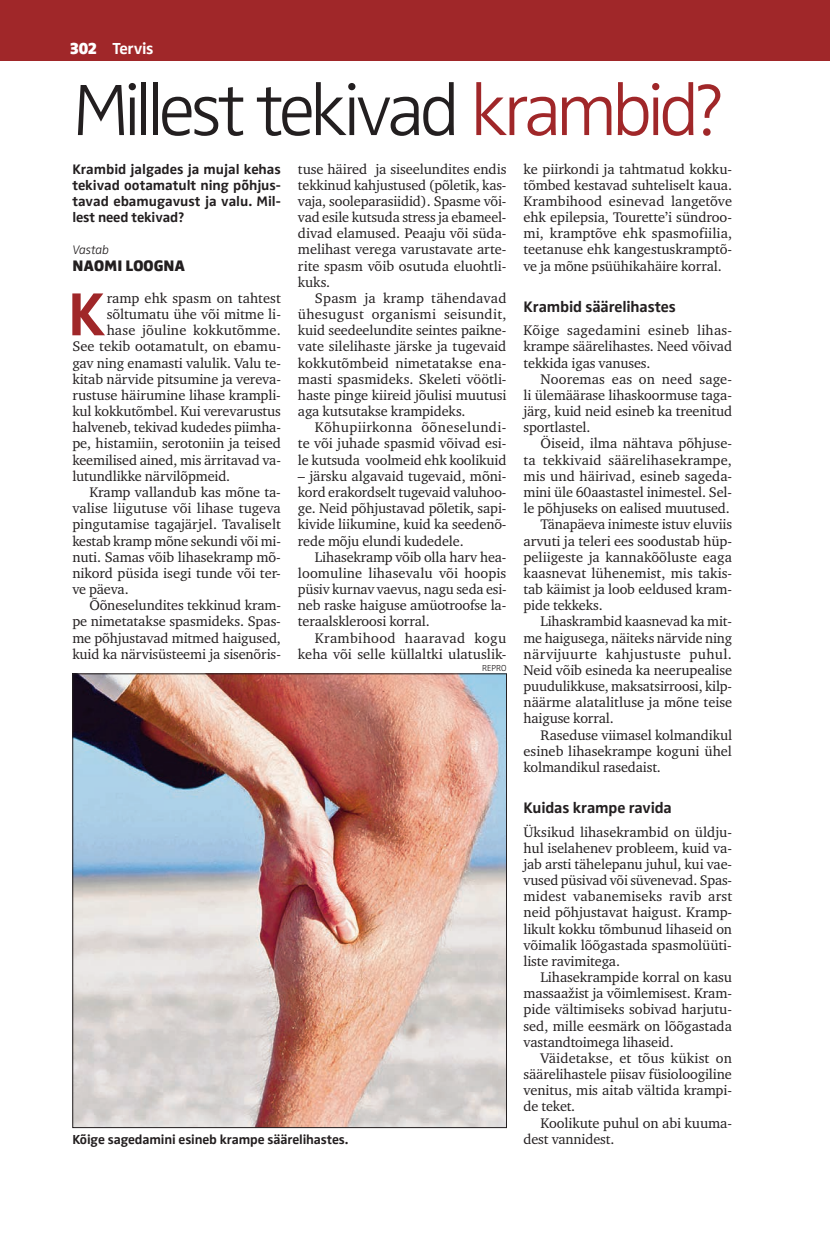
<style>
.page{position:relative;width:830px;height:1234px;background:#fff}
.page>*{position:absolute;margin:0;border:0;box-sizing:border-box;transform-origin:0 0}
.t1{font:300 75px "Zwo Pro";letter-spacing:-.07em;color:#231f20}
.t2{font:700 62.7px "Zwo Pro";color:#a02729}
.t3{font:700 16.5px "Zwo Pro";letter-spacing:-.02em;color:#fff}
.t4{font:700 15.75px "Zwo Pro";letter-spacing:-.01em;color:#231f20}
.t5{font:900 15.75px "Zwo Pro";color:#231f20}
.t6{font:14.25px/16.2px "Charter ITC";letter-spacing:-.01em;color:#231f20;text-align:justify}
.t7{font:14.25px "Charter ITC";letter-spacing:.01em;color:#231f20}
.t8{font:700 14.25px/16.2px "Zwo Pro";letter-spacing:-.005em;color:#231f20;text-align:justify}
.t9{font:14.25px "Charter ITC";letter-spacing:.025em;color:#231f20}
.t10{font:14.25px "Charter ITC";letter-spacing:.015em;color:#231f20}
.t11{font:14.25px "Charter ITC";letter-spacing:.02em;color:#231f20}
.t12{font:700 13.5px "Zwo Pro";letter-spacing:-.01em;color:#231f20}
.t13{font:italic 300 12.75px "Zwo Pro";letter-spacing:-.01em;color:#231f20}
.t14{font:300 9px "Zwo Pro";color:#231f20}
.s1{font-weight:900}
.s2{color:#a02729}
</style>
<div class="page">
<hr style="left:829px;top:0;width:1px;height:60px;background:#a02729">
<div style="left:0;top:0;width:829px;height:60px;background:#a02729"></div>
<img style="left:74px;top:675px;width:430px;height:450px">
<p class="t3" style="left:70px;top:39px;width:85px"><span class="s1">302</span> Tervis</p>
<p class="t1" style="left:72px;top:67px;width:653px">Millest tekivad <span class="s2">krambid?</span></p>
<p class="t8" style="left:72px;top:161px;width:210px">Krambid jalgades ja mujal kehas tekivad ootamatult ning põhjus&shy;tavad ebamugavust ja valu. Mil&shy;lest need tekivad?</p>
<p class="t13" style="left:72px;top:243px;width:38px">Vastab</p>
<p class="t5" style="left:72px;top:256px;width:114px">NAOMI LOOGNA</p>
<p class="t2" style="left:68px;top:277px;width:39px">K</p>
<p class="t6" style="left:107px;top:290px;width:175px">ramp ehk spasm on tahtest</p>
<p class="t6" style="left:107px;top:306px;width:176px">sõltumatu ühe või mitme li-</p>
<p class="t7" style="left:107px;top:321px;width:175px">hase jõuline kokkutõmme.</p>
<p class="t6" style="left:72px;top:338px;width:210px">See tekib ootamatult, on ebamu-</p>
<p class="t6" style="left:72px;top:354px;width:210px">gav ning enamasti valulik. Valu te-</p>
<p class="t6" style="left:72px;top:371px;width:210px">kitab närvide pitsumine ja vereva-</p>
<p class="t6" style="left:72px;top:387px;width:210px">rustuse häirumine lihase krampli-</p>
<p class="t6" style="left:72px;top:403px;width:210px">kul kokkutõmbel. Kui verevarustus</p>
<p class="t6" style="left:72px;top:419px;width:210px">halveneb, tekivad kudedes piimha-</p>
<p class="t6" style="left:72px;top:435px;width:210px">pe, histamiin, serotoniin ja teised</p>
<p class="t6" style="left:72px;top:451px;width:210px">keemilised ained, mis ärritavad va-</p>
<p class="t6" style="left:72px;top:468px;width:159px">lutundlikke närvilõpmeid.</p>
<p class="t6" style="left:89px;top:484px;width:193px">Kramp vallandub kas mõne ta-</p>
<p class="t6" style="left:72px;top:500px;width:210px">valise liigutuse või lihase tugeva</p>
<p class="t6" style="left:72px;top:516px;width:210px">pingutamise tagajärjel. Tavaliselt</p>
<p class="t6" style="left:72px;top:532px;width:210px">kestab kramp mõne sekundi või mi-</p>
<p class="t6" style="left:72px;top:548px;width:210px">nuti. Samas võib lihasekramp mõ-</p>
<p class="t6" style="left:72px;top:564px;width:210px">nikord püsida isegi tunde või ter-</p>
<p class="t6" style="left:72px;top:581px;width:58px">ve päeva.</p>
<p class="t6" style="left:89px;top:597px;width:193px">Õõneselundites tekkinud kram-</p>
<p class="t6" style="left:72px;top:613px;width:210px">pe nimetatakse spasmideks. Spas-</p>
<p class="t6" style="left:72px;top:629px;width:210px">me põhjustavad mitmed haigused,</p>
<p class="t6" style="left:72px;top:645px;width:210px">kuid ka närvisüsteemi ja sisenõris-</p>
<p class="t6" style="left:298px;top:161px;width:210px">tuse häired ja siseelundites endis</p>
<p class="t6" style="left:298px;top:177px;width:210px">tekkinud kahjustused (põletik, kas-</p>
<p class="t6" style="left:298px;top:193px;width:210px">vaja, sooleparasiidid). Spasme või-</p>
<p class="t6" style="left:298px;top:209px;width:210px">vad esile kutsuda stress ja ebameel-</p>
<p class="t6" style="left:298px;top:225px;width:210px">divad elamused. Peaaju või süda-</p>
<p class="t6" style="left:298px;top:241px;width:210px">melihast verega varustavate arte-</p>
<p class="t6" style="left:298px;top:257px;width:210px">rite spasm võib osutuda eluohtli-</p>
<p class="t6" style="left:298px;top:274px;width:34px">kuks.</p>
<p class="t10" style="left:315px;top:289px;width:193px">Spasm ja kramp tähendavad</p>
<p class="t11" style="left:298px;top:305px;width:210px">ühesugust organismi seisundit,</p>
<p class="t6" style="left:298px;top:322px;width:210px">kuid seedeelundite seintes paikne-</p>
<p class="t6" style="left:298px;top:338px;width:210px">vate silelihaste järske ja tugevaid</p>
<p class="t7" style="left:298px;top:354px;width:210px">kokkutõmbeid nimetatakse ena-</p>
<p class="t6" style="left:298px;top:371px;width:210px">masti spasmideks. Skeleti vöötli-</p>
<p class="t6" style="left:298px;top:387px;width:210px">haste pinge kiireid jõulisi muutusi</p>
<p class="t6" style="left:298px;top:403px;width:169px">aga kutsutakse krampideks.</p>
<p class="t9" style="left:315px;top:418px;width:193px">Kõhupiirkonna õõneselundi-</p>
<p class="t6" style="left:298px;top:435px;width:210px">te või juhade spasmid võivad esi-</p>
<p class="t6" style="left:298px;top:451px;width:210px">le kutsuda voolmeid ehk koolikuid</p>
<p class="t6" style="left:298px;top:467px;width:210px">– järsku algavaid tugevaid, mõni-</p>
<p class="t6" style="left:298px;top:484px;width:210px">kord erakordselt tugevaid valuhoo-</p>
<p class="t6" style="left:298px;top:500px;width:210px">ge. Neid põhjustavad põletik, sapi-</p>
<p class="t6" style="left:298px;top:516px;width:210px">kivide liikumine, kuid ka seedenõ-</p>
<p class="t6" style="left:298px;top:532px;width:167px">rede mõju elundi kudedele.</p>
<p class="t6" style="left:315px;top:548px;width:193px">Lihasekramp võib olla harv hea-</p>
<p class="t7" style="left:298px;top:564px;width:210px">loomuline lihasevalu või hoopis</p>
<p class="t6" style="left:298px;top:581px;width:210px">püsiv kurnav vaevus, nagu seda esi-</p>
<p class="t6" style="left:298px;top:597px;width:210px">neb raske haiguse amüotroofse la-</p>
<p class="t6" style="left:298px;top:613px;width:133px">teraalskleroosi korral.</p>
<p class="t9" style="left:315px;top:628px;width:193px">Krambihood haaravad kogu</p>
<p class="t6" style="left:298px;top:645px;width:210px">keha või selle küllaltki ulatuslik-</p>
<p class="t14" style="left:482px;top:662px;width:26px">REPRO</p>
<p class="t12" style="left:72px;top:1131px;width:277px">Kõige sagedamini esineb krampe säärelihastes.</p>
<p class="t6" style="left:523px;top:161px;width:210px">ke piirkondi ja tahtmatud kokku&shy;tõmbed kestavad suhteliselt kaua.<br>Krambihood esinevad langetõve ehk epilepsia, Tourette’i sündroo&shy;mi, kramptõve ehk spasmofiilia, teetanuse ehk kangestuskramptõ&shy;ve ja mõne psüühikahäire korral.</p>
<p class="t4" style="left:523px;top:297px;width:154px">Krambid säärelihastes</p>
<p class="t10" style="left:523px;top:321px;width:210px">Kõige sagedamini esineb lihas-</p>
<p class="t6" style="left:523px;top:338px;width:210px">krampe säärelihastes. Need võivad</p>
<p class="t6" style="left:523px;top:354px;width:128px">tekkida igas vanuses.</p>
<p class="t7" style="left:540px;top:370px;width:193px">Nooremas eas on need sage-</p>
<p class="t6" style="left:523px;top:387px;width:210px">li ülemäärase lihaskoormuse taga-</p>
<p class="t6" style="left:523px;top:403px;width:210px">järg, kuid neid esineb ka treenitud</p>
<p class="t6" style="left:523px;top:419px;width:68px">sportlastel.</p>
<p class="t6" style="left:540px;top:435px;width:193px">Öiseid, ilma nähtava põhjuse-</p>
<p class="t7" style="left:523px;top:451px;width:210px">ta tekkivaid säärelihasekrampe,</p>
<p class="t6" style="left:523px;top:468px;width:210px">mis und häirivad, esineb sageda-</p>
<p class="t6" style="left:523px;top:484px;width:210px">mini üle 60aastastel inimestel. Sel-</p>
<p class="t6" style="left:523px;top:500px;width:208px">le põhjuseks on ealised muutused.</p>
<p class="t6" style="left:540px;top:516px;width:193px">Tänapäeva inimeste istuv eluviis</p>
<p class="t6" style="left:523px;top:532px;width:210px">arvuti ja teleri ees soodustab hüp-</p>
<p class="t6" style="left:523px;top:548px;width:210px">peliigeste ja kannakõõluste eaga</p>
<p class="t6" style="left:523px;top:564px;width:210px">kaasnevat lühenemist, mis takis-</p>
<p class="t6" style="left:523px;top:581px;width:210px">tab käimist ja loob eeldused kram-</p>
<p class="t6" style="left:523px;top:597px;width:81px">pide tekkeks.</p>
<p class="t6" style="left:540px;top:613px;width:193px">Lihaskrambid kaasnevad ka mit-</p>
<p class="t6" style="left:523px;top:629px;width:210px">me haigusega, näiteks närvide ning</p>
<p class="t9" style="left:523px;top:644px;width:210px">närvijuurte kahjustuste puhul.</p>
<p class="t6" style="left:523px;top:661px;width:210px">Neid võib esineda ka neerupealise</p>
<p class="t6" style="left:523px;top:678px;width:210px">puudulikkuse, maksatsirroosi, kilp-</p>
<p class="t6" style="left:523px;top:694px;width:210px">näärme alatalitluse ja mõne teise</p>
<p class="t6" style="left:523px;top:710px;width:92px">haiguse korral.</p>
<p class="t6" style="left:540px;top:726px;width:193px">Raseduse viimasel kolmandikul</p>
<p class="t6" style="left:523px;top:742px;width:210px">esineb lihasekrampe koguni ühel</p>
<p class="t6" style="left:523px;top:758px;width:139px">kolmandikul rasedaist.</p>
<p class="t4" style="left:523px;top:798px;width:150px">Kuidas krampe ravida</p>
<p class="t6" style="left:523px;top:823px;width:210px">Üksikud lihasekrambid on üldju-</p>
<p class="t6" style="left:523px;top:839px;width:210px">hul iselahenev probleem, kuid va-</p>
<p class="t6" style="left:523px;top:855px;width:210px">jab arsti tähelepanu juhul, kui vae-</p>
<p class="t6" style="left:523px;top:871px;width:210px">vused püsivad või süvenevad. Spas-</p>
<p class="t7" style="left:523px;top:887px;width:210px">midest vabanemiseks ravib arst</p>
<p class="t6" style="left:523px;top:904px;width:210px">neid põhjustavat haigust. Kramp-</p>
<p class="t6" style="left:523px;top:920px;width:210px">likult kokku tõmbunud lihaseid on</p>
<p class="t6" style="left:523px;top:936px;width:210px">võimalik lõõgastada spasmolüüti-</p>
<p class="t6" style="left:523px;top:952px;width:98px">liste ravimitega.</p>
<p class="t6" style="left:540px;top:968px;width:193px">Lihasekrampide korral on kasu</p>
<p class="t6" style="left:523px;top:985px;width:210px">massaažist ja võimlemisest. Kram-</p>
<p class="t6" style="left:523px;top:1001px;width:210px">pide vältimiseks sobivad harjutu-</p>
<p class="t6" style="left:523px;top:1017px;width:210px">sed, mille eesmärk on lõõgastada</p>
<p class="t6" style="left:523px;top:1033px;width:152px">vastandtoimega lihaseid.</p>
<p class="t7" style="left:540px;top:1048px;width:193px">Väidetakse, et tõus kükist on</p>
<p class="t6" style="left:523px;top:1065px;width:210px">säärelihastele piisav füsioloogiline</p>
<p class="t6" style="left:523px;top:1081px;width:210px">venitus, mis aitab vältida krampi-</p>
<p class="t6" style="left:523px;top:1098px;width:53px">de teket.</p>
<p class="t6" style="left:540px;top:1114px;width:193px">Koolikute puhul on abi kuuma-</p>
<p class="t6" style="left:523px;top:1130px;width:92px">dest vannidest.</p>
</div>
